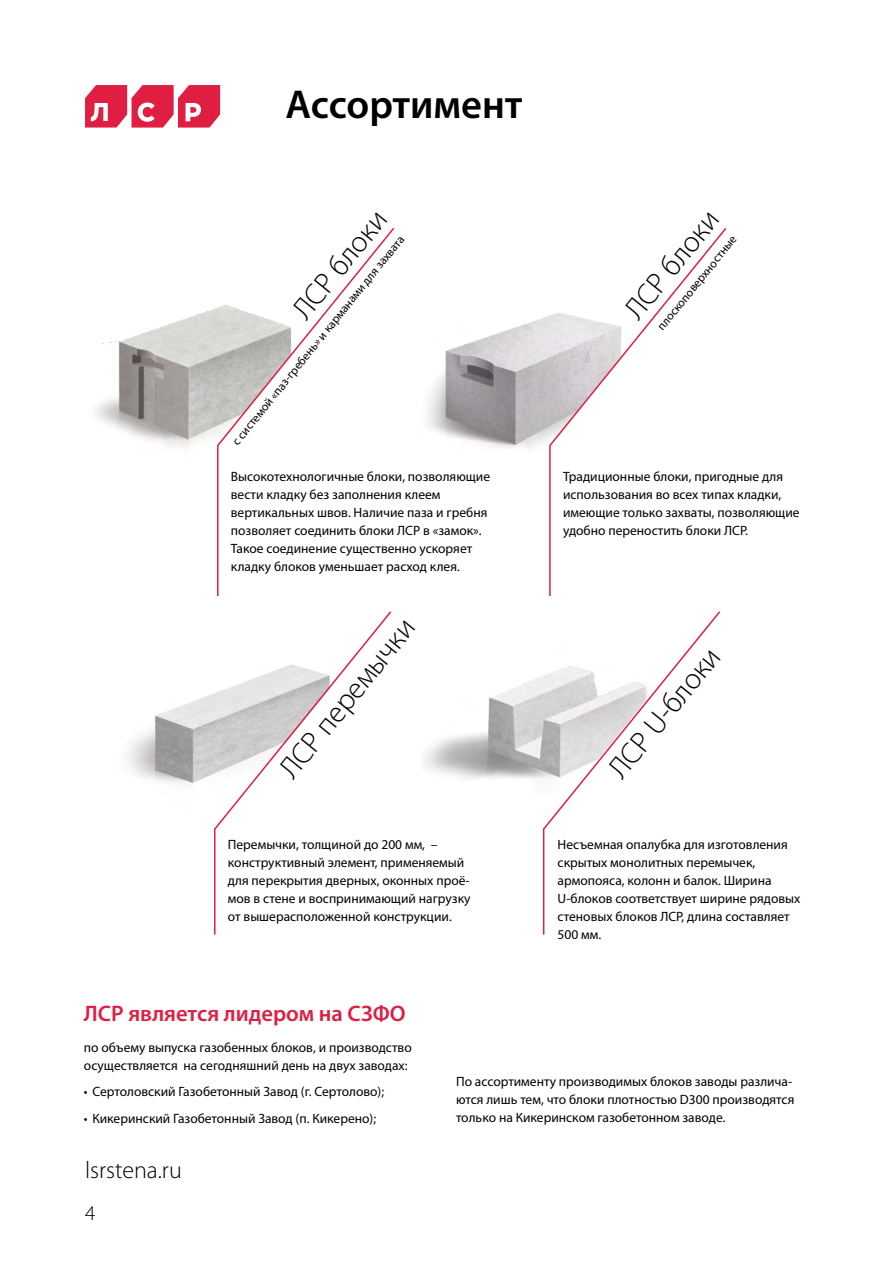
<style>
.page{position:relative;width:893px;height:1263px;background:#fff}
.page>*{position:absolute;margin:0;border:0;box-sizing:border-box;transform-origin:0 0}
.t1{font:600 40.5px "Myriad Pro";letter-spacing:-.005em;color:#000}
.t2{font:300 30px "Myriad Pro";color:#000}
.t3{font:300 24px "Myriad Pro";color:#000}
.t4{font:600 22.5px "Myriad Pro";color:#df1e42}
.t5{font:300 21px "Myriad Pro";color:#000}
.t6{font:13.5px/18px "Myriad Pro";color:#000}
.t7{font:12px "Myriad Pro";color:#000}
</style>
<div class="page">
<svg style="left:85px;top:85px;width:135px;height:43px"></svg>
<img style="left:427px;top:334px;width:70px;height:114px">
<svg style="left:497px;top:316px;width:51px;height:133px;background:#c6c3c6"></svg>
<svg style="left:548px;top:227px;width:179px;height:370px"></svg>
<img style="left:127px;top:699px;width:72px;height:86px">
<svg style="left:199px;top:694px;width:14px;height:87px"></svg>
<svg style="left:213px;top:611px;width:179px;height:324px"></svg>
<img style="left:96px;top:308px;width:120px;height:135px">
<svg style="left:164px;top:313px;width:52px;height:134px;background:#c7c6c4"></svg>
<svg style="left:216px;top:227px;width:179px;height:370px"></svg>
<img style="left:424px;top:686px;width:96px;height:93px">
<svg style="left:520px;top:676px;width:22px;height:103px"></svg>
<svg style="left:542px;top:611px;width:178px;height:324px"></svg>
<h1 class="t1" style="left:285px;top:79px;width:238px">Ассортимент</h1>
<h2 class="t2" style="left:286px;top:304px;width:132px;rotate:-51deg">ЛСР блоки</h2>
<p class="t7" style="left:229px;top:439px;width:267px;rotate:-51deg">с системой «паз-гребень» и карманами для захвата</p>
<p class="t6" style="left:231px;top:467px;width:261px">Высокотехнологичные блоки, позволяющие вести кладку без заполнения клеем вертикальных швов. Наличие паза и гребня позволяет соединить блоки ЛСР в «замок».<br>Такое соединение существенно ускоряет кладку блоков уменьшает расход клея.</p>
<h2 class="t2" style="left:273px;top:763px;width:198px;rotate:-51deg">ЛСР перемычки</h2>
<p class="t6" style="left:228px;top:835px;width:244px">Перемычки, толщиной до 200 мм, – конструктивный элемент, применяемый для перекрытия дверных, оконных проё&shy;мов в стене и воспринимающий нагрузку от вышерасположенной конструкции.</p>
<h2 class="t2" style="left:618px;top:304px;width:132px;rotate:-51deg">ЛСР блоки</h2>
<p class="t7" style="left:654px;top:324px;width:120px;rotate:-51deg">плоскоповерхностные</p>
<p class="t6" style="left:563px;top:467px;width:238px">Традиционные блоки, пригодные для использования во всех типах кладки, имеющие только захваты, позволяющие удобно переностить блоки ЛСР.</p>
<h2 class="t2" style="left:602px;top:763px;width:160px;rotate:-51deg">ЛСР U-блоки</h2>
<p class="t6" style="left:558px;top:835px;width:244px">Несъемная опалубка для изготовления скрытых монолитных перемычек, армопояса, колонн и балок. Ширина<br>U-блоков соответствует ширине рядовых стеновых блоков ЛСР, длина составляет<br>500 мм.</p>
<h3 class="t4" style="left:84px;top:999px;width:323px">ЛСР является лидером на СЗФО</h3>
<p class="t6" style="left:84px;top:1038px;width:329px">по объему выпуска газобенных блоков, и производство осуществляется на сегодняшний день на двух заводах:</p>
<p class="t6" style="left:84px;top:1082px;width:302px">• Сертоловский Газобетонный Завод (г. Сертолово);</p>
<p class="t6" style="left:84px;top:1109px;width:294px">• Кикеринский Газобетонный Завод (п. Кикерено);</p>
<h3 class="t3" style="left:85px;top:1157px;width:98px">lsrstena.ru</h3>
<h3 class="t5" style="left:85px;top:1202px;width:12px">4</h3>
<p class="t6" style="left:456px;top:1072px;width:340px">По ассортименту производимых блоков заводы различа&shy;ются лишь тем, что блоки плотностью D300 производятся только на Кикеринском газобетонном заводе.</p>
</div>
